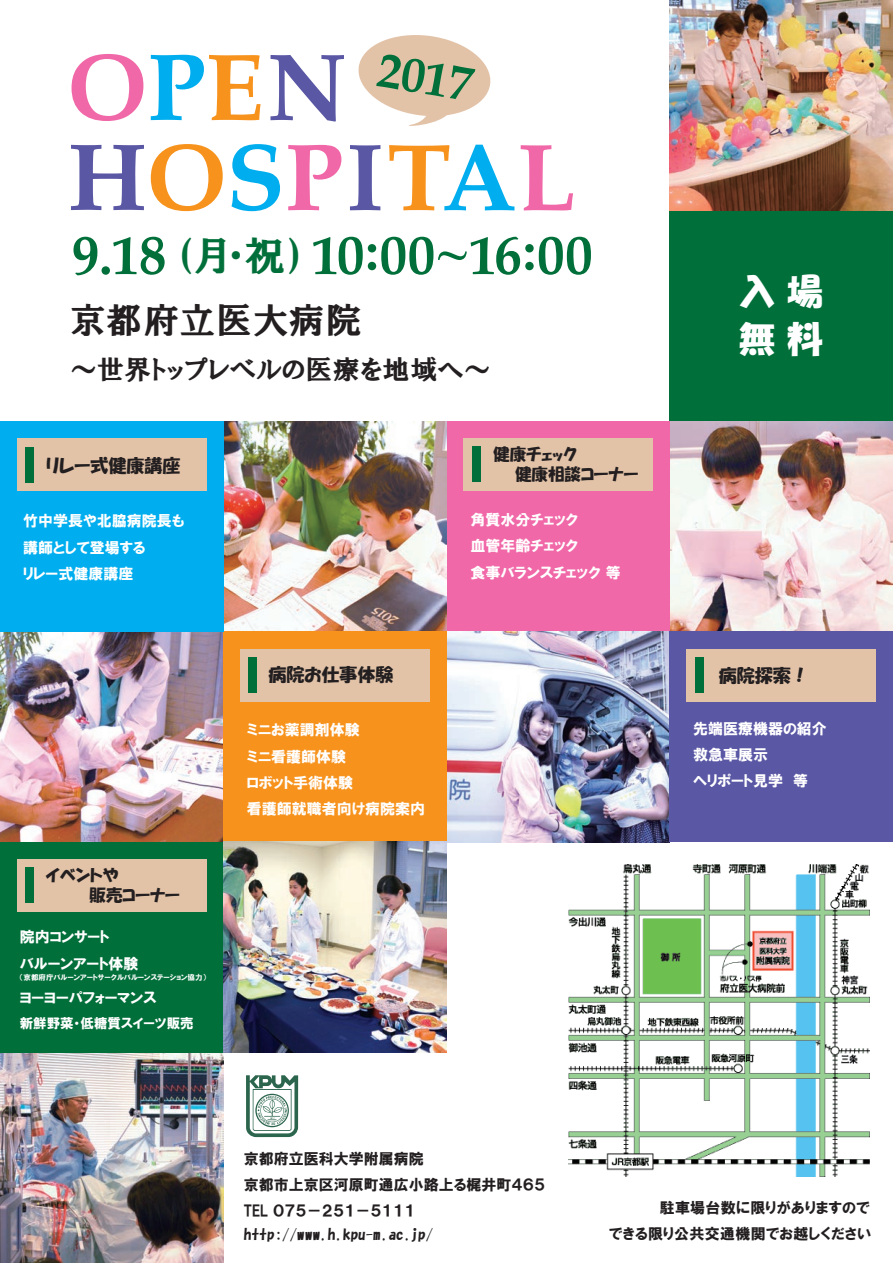
<style>
.page{position:relative;width:893px;height:1263px;background:#fff}
.page>*{position:absolute;margin:0;border:0;box-sizing:border-box;transform-origin:0 0}
.t1{font:700 95.25px/90.2px "Book Antiqua";color:#f168a8}
.t2{font:700 54px "Book Antiqua";color:#006f3a}
.t3{font:700 47.85px "Book Antiqua";color:#006f3a}
.t4{font:36px "HGP Soei Presence EB";letter-spacing:.02em;color:#231f20}
.t5{font:36px/48px "HGP Soei Kakupoptai";color:#fff}
.t6{font:27px "HGP Soei Presence EB";color:#231f20}
.t7{font:18px "HGP Soei Kakupoptai";color:#231f20}
.t8{font:16.5px/19.5px "HGP Soei Kakupoptai";color:#231f20}
.t9{font:15px/26.2px "HGP Soei Kakugothic UB";color:#fff}
.t10{font:15px/26.2px "HGP Soei Kakugothic UB";color:#231f20}
.t11{font:15px/26.2px "HGP Soei Kakugothic UB";letter-spacing:.02em;color:#231f20;text-align:right}
.t12{font:15px "HG Soei Kakupoptai";letter-spacing:.02em;color:#231f20}
.t13{font:13.5px "HGP Soei Kakugothic UB";color:#fff}
.t14{font:7.5px "HGP Soei Kakugothic UB";color:#fff}
.s1{color:#00aeef}
.s2{color:#f7931d}
.s3{color:#5a57a5}
.s4{font-family:"HGP Soei Presence EB";font-weight:400;font-size:40.5px}
.s5{font-family:"HGP Soei Presence EB";font-weight:400;font-size:37.5px}
</style>
<div class="page">
<img style="left:670px;top:421px;width:223px;height:210px">
<div style="left:446px;top:421px;width:224px;height:210px;background:#f168a8"></div>
<div style="left:464px;top:438px;width:189px;height:53px;background:#e3c3a8"></div>
<div style="left:472px;top:446px;width:9px;height:36px;background:#006f3a"></div>
<img style="left:0;top:631px;width:223px;height:211px">
<img style="left:0;top:1052px;width:223px;height:211px">
<img style="left:223px;top:421px;width:223px;height:210px">
<img style="left:446px;top:631px;width:224px;height:211px">
<div style="left:223px;top:631px;width:223px;height:211px;background:#f7931d"></div>
<div style="left:0;top:421px;width:223px;height:210px;background:#00aeef"></div>
<div style="left:670px;top:631px;width:223px;height:211px;background:#5a57a5"></div>
<div style="left:0;top:842px;width:223px;height:210px;background:#006f3a"></div>
<div style="left:670px;top:210px;width:223px;height:211px;background:#006f3a"></div>
<img style="left:569px;top:865px;width:301px;height:311px">
<svg style="left:246px;top:1075px;width:52px;height:62px"></svg>
<img style="left:223px;top:842px;width:223px;height:210px">
<img style="left:670px;top:0;width:223px;height:210px">
<div style="left:17px;top:438px;width:189px;height:53px;background:#e3c3a8"></div>
<div style="left:25px;top:447px;width:9px;height:35px;background:#006f3a"></div>
<div style="left:240px;top:649px;width:189px;height:52px;background:#e3c3a8"></div>
<div style="left:248px;top:657px;width:9px;height:36px;background:#006f3a"></div>
<div style="left:687px;top:649px;width:189px;height:52px;background:#e3c3a8"></div>
<div style="left:695px;top:657px;width:9px;height:36px;background:#006f3a"></div>
<div style="left:17px;top:859px;width:189px;height:53px;background:#e3c3a8"></div>
<div style="left:26px;top:867px;width:8px;height:36px;background:#006f3a"></div>
<svg style="left:358px;top:35px;width:133px;height:91px"></svg>
<h3 class="t3" style="left:383px;top:38px;width:97px;rotate:9deg">2017</h3>
<h1 class="t1" style="left:68px;top:42px;width:510px">O<span class="s1">P</span><span class="s2">E</span><span class="s3">N<br>H</span><span class="s2">O</span><span class="s1">S</span>P<span class="s3">I</span><span class="s2">T</span><span class="s1">A</span>L</h1>
<h2 class="t2" style="left:72px;top:219px;width:522px">9.18 <sup>(</sup><span class="s4">月</span><span class="s5">・</span><span class="s4">祝</span><sup>)</sup> 10:00~16:00</h2>
<h3 class="t4" style="left:70px;top:301px;width:293px">京都府立医大病院</h3>
<h3 class="t6" style="left:70px;top:355px;width:422px">～世界トップレベルの医療を地域へ～</h3>
<p class="t7" style="left:47px;top:456px;width:135px">リレー式健康講座</p>
<p class="t9" style="left:23px;top:508px;width:163px">竹中学長や北脇病院長も講師として登場する<br>リレー式健康講座</p>
<p class="t8" style="left:515px;top:444px;width:125px;text-indent:-22px">健康チェック<br>健康相談コーナー</p>
<p class="t9" style="left:471px;top:506px;width:152px">角質水分チェック<br>血管年齢チェック<br>食事バランスチェック 等</p>
<h3 class="t5" style="left:739px;top:267px;width:85px">入 場無 料</h3>
<p class="t7" style="left:268px;top:665px;width:126px">病院お仕事体験</p>
<p class="t7" style="left:719px;top:667px;width:91px">病院探索！</p>
<p class="t8" style="left:46px;top:865px;width:136px">イベントや<br>　　　　販売コーナー</p>
<p class="t9" style="left:20px;top:924px;width:120px">院内コンサート<br>バルーンアート体験</p>
<p class="t14" style="left:20px;top:974px;width:188px">（京都府庁バルーンアートサークルバルーンステーション協力）</p>
<p class="t9" style="left:20px;top:985px;width:138px">ヨーヨーパフォーマンス</p>
<p class="t13" style="left:20px;top:1016px;width:175px">新鮮野菜・低糖質スイーツ販売</p>
<p class="t9" style="left:247px;top:717px;width:180px">ミニお薬調剤体験<br>ミニ看護師体験<br>ロボット手術体験<br>看護師就職者向け病院案内</p>
<p class="t9" style="left:693px;top:715px;width:135px">先端医療機器の紹介救急車展示<br>ヘリポート見学　等</p>
<p class="t10" style="left:244px;top:1145px;width:303px">京都府立医科大学附属病院<br>京都市上京区河原町通広小路上る梶井町４６５<br>TEL ０７５－２５１－５１１１</p>
<p class="t12" style="left:244px;top:1227px;width:191px">http://www.h.kpu-m.ac.jp/</p>
<p class="t11" style="left:609px;top:1194px;width:264px">駐車場台数に限りがありますので<br>できる限り公共交通機関でお越しください</p>
</div>
